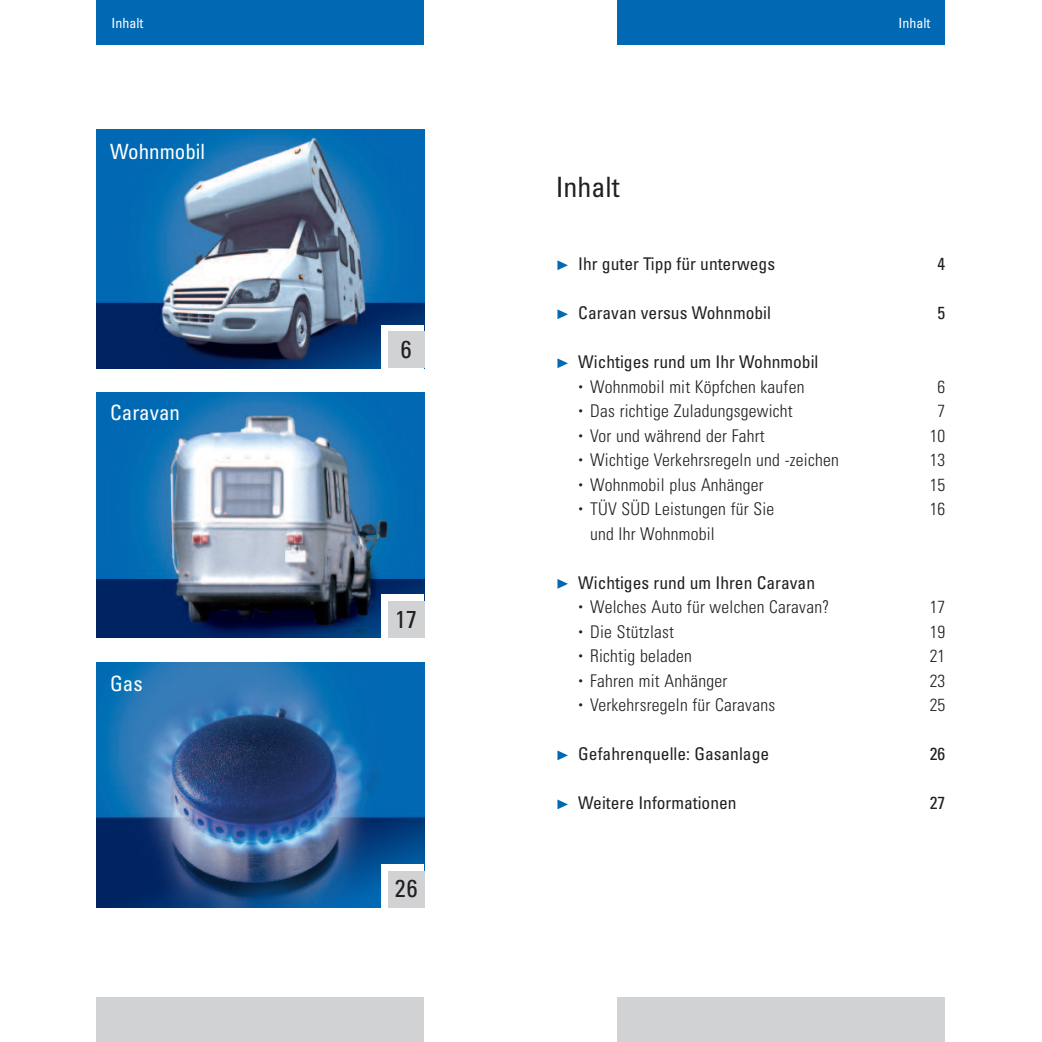
<style>
.page{position:relative;width:1042px;height:1042px;background:#fff}
.page>*{position:absolute;margin:0;border:0;box-sizing:border-box;transform-origin:0 0}
.t1{font:condensed 28px "Univers";color:#231f20}
.t2{font:condensed 24.5px "Univers";color:#231f20}
.t3{font:condensed 21px "Univers";color:#fff}
.t4{font:300 condensed 17.5px/24.5px "Univers";letter-spacing:.015em;color:#231f20}
.t5{font:condensed 17.5px "Univers";color:#231f20}
.t6{font:condensed 14px "Univers";color:#fff}
</style>
<div class="page">
<div style="left:618px;top:0;width:327px;height:45px;background:#0168b3"></div>
<div style="left:618px;top:997px;width:327px;height:45px;background:#d1d2d4"></div>
<svg style="left:557px;top:579px;width:11px;height:10px"></svg>
<svg style="left:557px;top:750px;width:11px;height:10px"></svg>
<svg style="left:557px;top:358px;width:11px;height:10px"></svg>
<svg style="left:557px;top:799px;width:11px;height:10px"></svg>
<svg style="left:557px;top:309px;width:11px;height:10px"></svg>
<svg style="left:557px;top:260px;width:11px;height:10px"></svg>
<div style="left:97px;top:997px;width:327px;height:45px;background:#d1d2d4"></div>
<div style="left:97px;top:0;width:327px;height:45px;background:#0168b3"></div>
<img style="left:97px;top:129px;width:327px;height:239px">
<img style="left:97px;top:393px;width:327px;height:245px">
<img style="left:97px;top:662px;width:327px;height:245px">
<div style="left:381px;top:864px;width:43px;height:46px;background:#fff"></div>
<div style="left:381px;top:595px;width:43px;height:46px;background:#fff"></div>
<div style="left:388px;top:601px;width:36px;height:37px;background:#d1d2d4"></div>
<div style="left:381px;top:325px;width:43px;height:46px;background:#fff"></div>
<div style="left:388px;top:332px;width:36px;height:36px;background:#d1d2d4"></div>
<div style="left:388px;top:871px;width:36px;height:36px;background:#d1d2d4"></div>
<p class="t6" style="left:112px;top:18px;width:33px">Inhalt</p>
<p class="t6" style="left:898px;top:18px;width:33px">Inhalt</p>
<p class="t3" style="left:110px;top:144px;width:97px">Wohnmobil</p>
<p class="t3" style="left:110px;top:405px;width:71px">Caravan</p>
<p class="t3" style="left:110px;top:675px;width:34px">Gas</p>
<h2 class="t2" style="left:401px;top:340px;width:12px">6</h2>
<h2 class="t2" style="left:395px;top:610px;width:23px">17</h2>
<h2 class="t2" style="left:395px;top:880px;width:24px">26</h2>
<h1 class="t1" style="left:556px;top:176px;width:65px">Inhalt</h1>
<p class="t5" style="left:578px;top:257px;width:198px">Ihr guter Tipp für unterwegs</p>
<p class="t5" style="left:578px;top:306px;width:194px">Caravan versus Wohnmobil</p>
<p class="t5" style="left:578px;top:355px;width:242px">Wichtiges rund um Ihr Wohnmobil</p>
<p class="t4" style="left:578px;top:376px;width:228px"><sup>•</sup> Wohnmobil mit Köpfchen kaufen</p>
<p class="t4" style="left:578px;top:400px;width:216px"><sup>•</sup> Das richtige Zuladungsgewicht</p>
<p class="t4" style="left:578px;top:425px;width:188px"><sup>•</sup> Vor und während der Fahrt</p>
<p class="t4" style="left:578px;top:449px;width:262px"><sup>•</sup> Wichtige Verkehrsregeln und -zeichen</p>
<p class="t4" style="left:578px;top:474px;width:187px"><sup>•</sup> Wohnmobil plus Anhänger</p>
<p class="t4" style="left:590px;top:498px;width:186px;text-indent:-12px"><sup>•</sup> TÜV SÜD Leistungen für Sie und Ihr Wohnmobil</p>
<p class="t5" style="left:578px;top:576px;width:238px">Wichtiges rund um Ihren Caravan</p>
<p class="t4" style="left:578px;top:596px;width:252px"><sup>•</sup> Welches Auto für welchen Caravan?</p>
<p class="t4" style="left:578px;top:621px;width:97px"><sup>•</sup> Die Stützlast</p>
<p class="t4" style="left:578px;top:645px;width:115px"><sup>•</sup> Richtig beladen</p>
<p class="t4" style="left:578px;top:670px;width:150px"><sup>•</sup> Fahren mit Anhänger</p>
<p class="t4" style="left:578px;top:694px;width:198px"><sup>•</sup> Verkehrsregeln für Caravans</p>
<p class="t5" style="left:578px;top:747px;width:192px">Gefahrenquelle: Gasanlage</p>
<p class="t5" style="left:578px;top:796px;width:160px">Weitere Informationen</p>
<p class="t5" style="left:937px;top:257px;width:9px">4</p>
<p class="t5" style="left:937px;top:306px;width:9px">5</p>
<p class="t4" style="left:929px;top:376px;width:17px;text-align:center">6<br>7<br>10<br>13<br>15<br>16</p>
<p class="t4" style="left:929px;top:596px;width:17px;text-align:justify">17<br>19<br>21<br>23<br>25</p>
<p class="t5" style="left:929px;top:747px;width:17px">26</p>
<p class="t5" style="left:929px;top:796px;width:17px">27</p>
</div>
